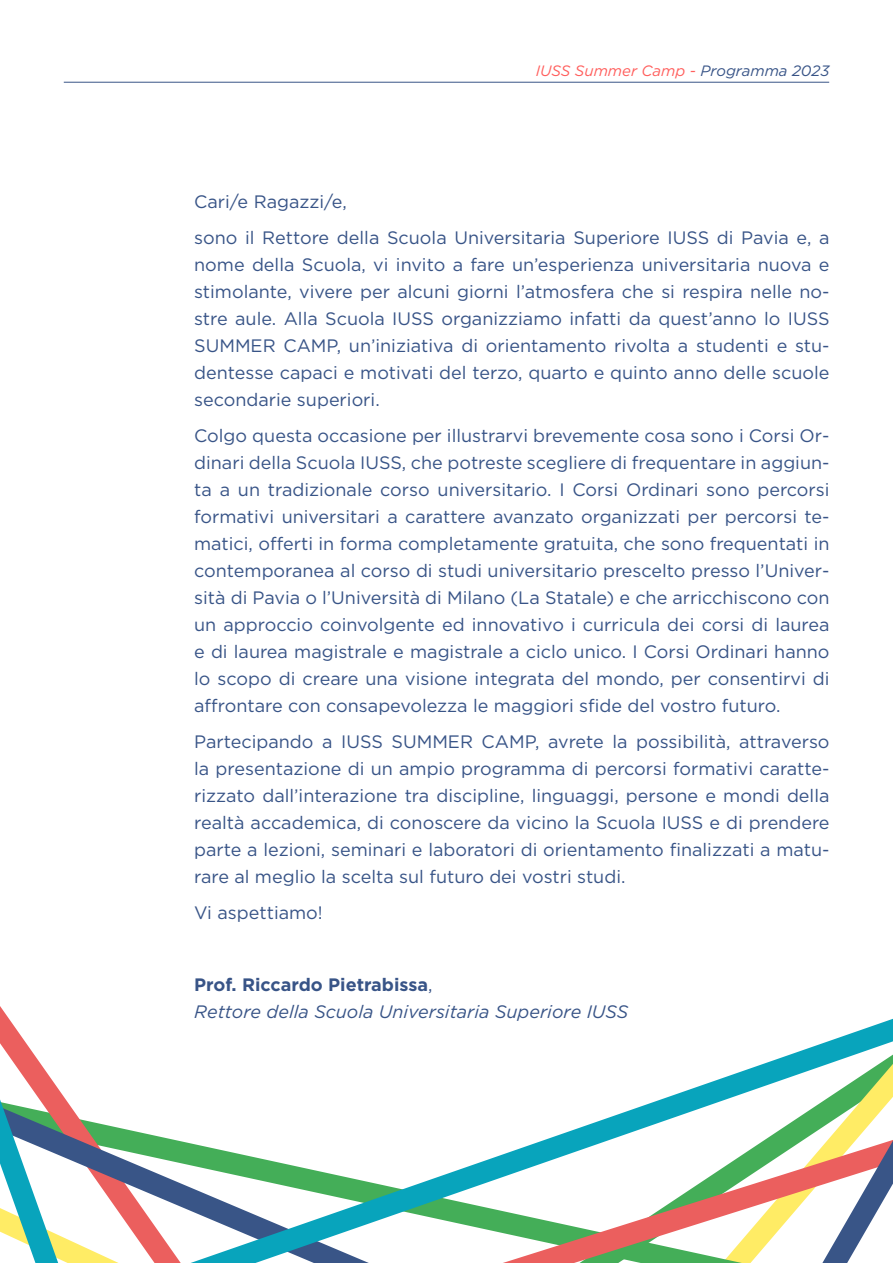
<style>
.page{position:relative;width:893px;height:1263px;background:#fff}
.page>*{position:absolute;margin:0;border:0;box-sizing:border-box;transform-origin:0 0}
.t1{font:18px/27px "Gotham";color:#385487;text-align:justify}
.t2{font:italic 18px/27px "Gotham";color:#385487}
.t3{font:italic 15px "Gotham";color:#ff5e5c}
.s1{color:#385487}
.s2{font-weight:700;font-style:normal}
.s3{font-style:normal}
</style>
<div class="page">
<svg style="left:0;top:1006px;width:66px;height:93px"></svg>
<svg style="left:119px;top:1127px;width:72px;height:136px"></svg>
<svg style="left:0;top:1099px;width:119px;height:164px"></svg>
<svg style="left:191px;top:1019px;width:702px;height:244px"></svg>
<hr style="left:64px;top:82px;width:765px;height:1px;background:#385487">
<p class="t3" style="left:536px;top:61px;width:295px">IUSS Summer Camp - <span class="s1">Programma 2023</span></p>
<p class="t1" style="left:194px;top:183px;width:637px;line-height:36px">Cari/e Ragazzi/e,<br>sono il Rettore della Scuola Universitaria Superiore IUSS di Pavia e, a</p>
<p class="t1" style="left:194px;top:251px;width:637px">nome della Scuola, vi invito a fare un’esperienza universitaria nuova e stimolante, vivere per alcuni giorni l’atmosfera che si respira nelle no&shy;stre aule. Alla Scuola IUSS organizziamo infatti da quest’anno lo IUSS SUMMER CAMP, un’iniziativa di orientamento rivolta a studenti e stu&shy;dentesse capaci e motivati del terzo, quarto e quinto anno delle scuole secondarie superiori.</p>
<p class="t1" style="left:194px;top:422px;width:637px">Colgo questa occasione per illustrarvi brevemente cosa sono i Corsi Or&shy;dinari della Scuola IUSS, che potreste scegliere di frequentare in aggiun&shy;ta a un tradizionale corso universitario. I Corsi Ordinari sono percorsi formativi universitari a carattere avanzato organizzati per percorsi te&shy;matici, offerti in forma completamente gratuita, che sono frequentati in contemporanea al corso di studi universitario prescelto presso l’Univer&shy;sità di Pavia o l’Università di Milano (La Statale) e che arricchiscono con un approccio coinvolgente ed innovativo i curricula dei corsi di laurea e di laurea magistrale e magistrale a ciclo unico. I Corsi Ordinari hanno lo scopo di creare una visione integrata del mondo, per consentirvi di affrontare con consapevolezza le maggiori sfide del vostro futuro.</p>
<p class="t1" style="left:194px;top:728px;width:637px">Partecipando a IUSS SUMMER CAMP, avrete la possibilità, attraverso la presentazione di un ampio programma di percorsi formativi caratte&shy;rizzato dall’interazione tra discipline, linguaggi, persone e mondi della realtà accademica, di conoscere da vicino la Scuola IUSS e di prendere parte a lezioni, seminari e laboratori di orientamento finalizzati a matu&shy;rare al meglio la scelta sul futuro dei vostri studi.</p>
<p class="t1" style="left:194px;top:899px;width:130px">Vi aspettiamo!</p>
<p class="t2" style="left:194px;top:971px;width:436px"><span class="s2">Prof. Riccardo Pietrabissa</span><span class="s3">,<br></span>Rettore della Scuola Universitaria Superiore IUSS</p>
</div>
